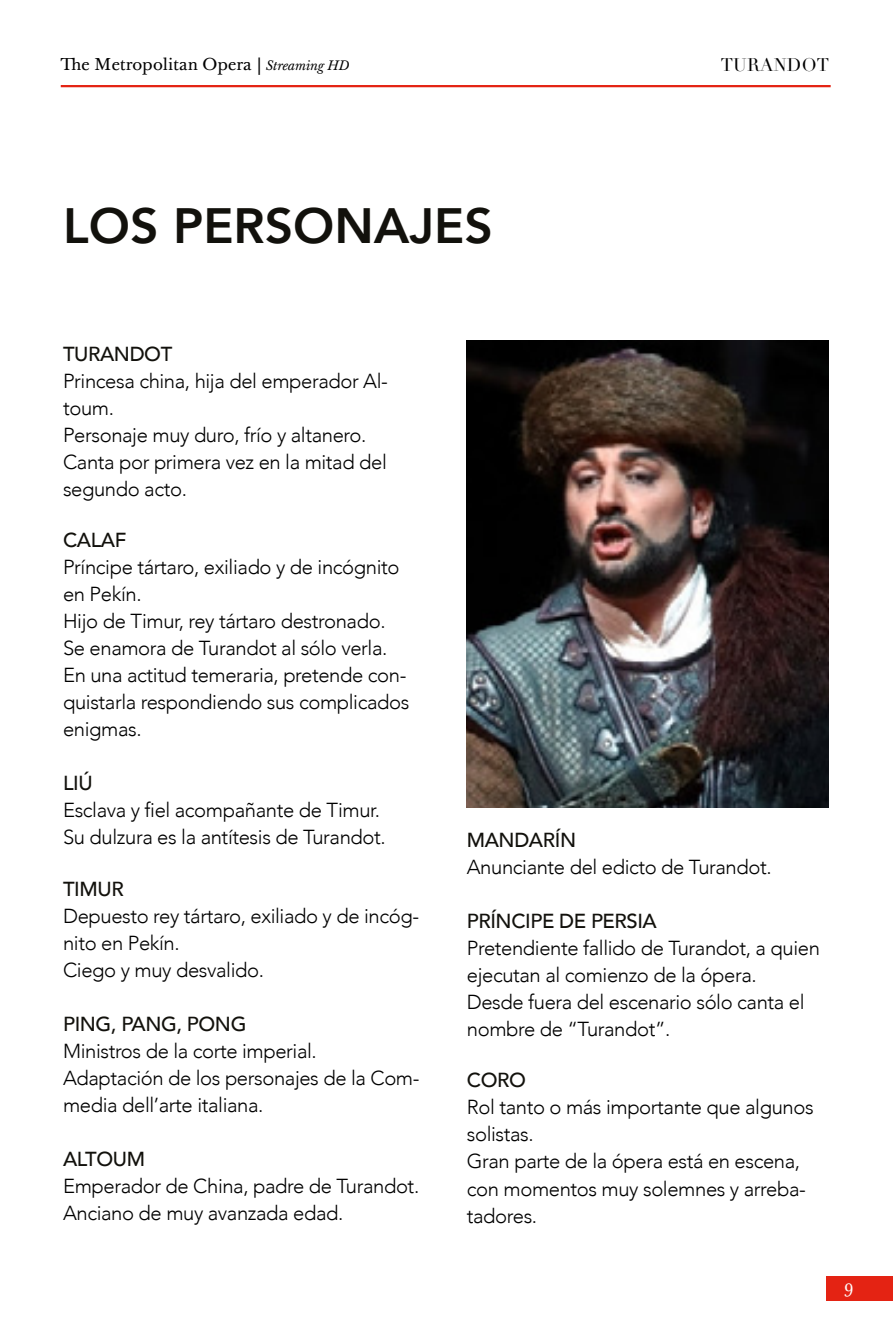
<style>
.page{position:relative;width:893px;height:1340px;background:#fff}
.page>*{position:absolute;margin:0;border:0;box-sizing:border-box;transform-origin:0 0}
.t1{font:800 49.5px "Avenir";color:#12110c}
.t2{font:300 20.25px/27px "Avenir";letter-spacing:-.02em;color:#000}
.t3{font:500 20.25px "Avenir";letter-spacing:-.02em;color:#12110c}
.t4{font:18px "Didot LT Pro";letter-spacing:.01em;color:#000}
.t5{font:16.88px "Baskerville Ten Pro";color:#000}
.t6{font:16.88px "Baskerville Ten Pro";color:#fff}
.s1{font-style:italic;font-size:13.5px}
</style>
<div class="page">
<div style="left:826px;top:1275px;width:67px;height:25px;background:#e42313"></div>
<hr style="left:61px;top:85px;width:770px;height:2px;background:#e42313">
<img style="left:467px;top:340px;width:362px;height:467px">
<p class="t5" style="left:61px;top:54px;width:290px">The Metropolitan Opera | <span class="s1">Streaming HD</span></p>
<p class="t4" style="left:721px;top:54px;width:110px">TURANDOT</p>
<h1 class="t1" style="left:63px;top:187px;width:431px">LOS PERSONAJES</h1>
<p class="t3" style="left:63px;top:336px;width:111px">TURANDOT</p>
<p class="t2" style="left:63px;top:367px;width:326px">Princesa china, hija del emperador Al&shy;toum.<br>Personaje muy duro, frío y altanero.<br>Canta por primera vez en la mitad del segundo acto.</p>
<p class="t3" style="left:63px;top:522px;width:65px">CALAF</p>
<p class="t2" style="left:63px;top:554px;width:348px">Príncipe tártaro, exiliado y de incógnito en Pekín.<br>Hijo de Timur, rey tártaro destronado.<br>Se enamora de Turandot al sólo verla.<br>En una actitud temeraria, pretende con&shy;quistarla respondiendo sus complicados enigmas.</p>
<p class="t3" style="left:63px;top:765px;width:31px">LIÚ</p>
<p class="t2" style="left:63px;top:797px;width:324px">Esclava y fiel acompañante de Timur.<br>Su dulzura es la antítesis de Turandot.</p>
<p class="t3" style="left:63px;top:871px;width:62px">TIMUR</p>
<p class="t2" style="left:63px;top:902px;width:357px">Depuesto rey tártaro, exiliado y de incóg&shy;nito en Pekín.<br>Ciego y muy desvalido.</p>
<p class="t3" style="left:63px;top:1006px;width:185px">PING, PANG, PONG</p>
<p class="t2" style="left:63px;top:1037px;width:358px">Ministros de la corte imperial.<br>Adaptación de los personajes de la Com&shy;media dell’arte italiana.</p>
<p class="t3" style="left:63px;top:1141px;width:83px">ALTOUM</p>
<p class="t2" style="left:63px;top:1172px;width:358px">Emperador de China, padre de Turandot.<br>Anciano de muy avanzada edad.</p>
<p class="t3" style="left:467px;top:822px;width:111px">MANDARÍN</p>
<p class="t2" style="left:467px;top:853px;width:306px">Anunciante del edicto de Turandot.</p>
<p class="t3" style="left:467px;top:903px;width:192px">PRÍNCIPE DE PERSIA</p>
<p class="t2" style="left:467px;top:934px;width:355px">Pretendiente fallido de Turandot, a quien ejecutan al comienzo de la ópera.<br>Desde fuera del escenario sólo canta el nombre de “Turandot”.</p>
<p class="t3" style="left:467px;top:1062px;width:61px">CORO</p>
<p class="t2" style="left:467px;top:1094px;width:348px">Rol tanto o más importante que algunos solistas.<br>Gran parte de la ópera está en escena, con momentos muy solemnes y arreba&shy;tadores.</p>
<p class="t6" style="left:844px;top:1275px;width:11px">9</p>
</div>
